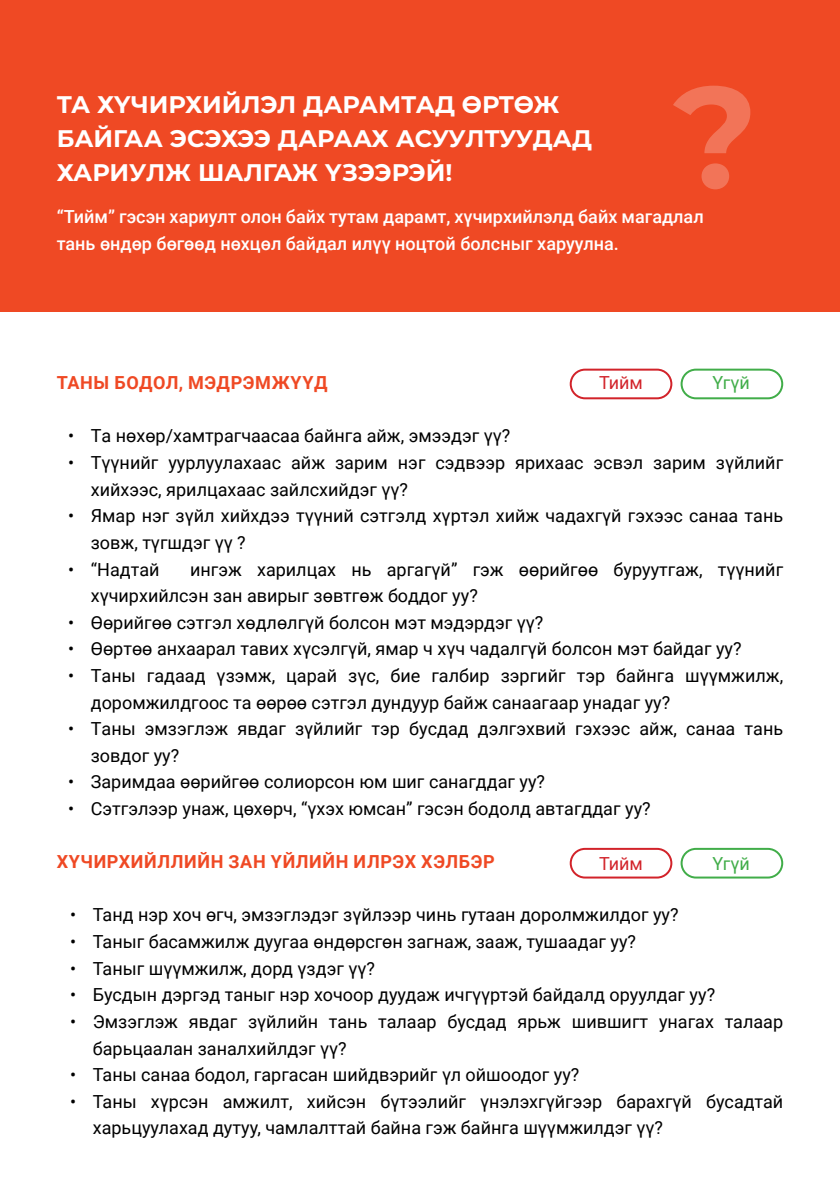
<style>
.page{position:relative;width:840px;height:1191px;background:#fff}
.page>*{position:absolute;margin:0;border:0;box-sizing:border-box;transform-origin:0 0}
.t1{font:700 144px "Montserrat";color:#fff}
.t2{font:700 24px/34px "Montserrat";letter-spacing:-.005em;color:#fff}
.t3{font:18px/26.6px "Roboto";color:#000}
.t4{font:500 18px/26.6px "Roboto";color:#fff}
.t5{font:700 18px "Roboto";letter-spacing:.035em;color:#ef4924}
.t6{font:18px "Roboto";color:#d2232a}
.t7{font:18px "Roboto";color:#41ad49}
</style>
<div class="page">
<div style="left:0;top:0;width:839px;height:312px;background:#ef4924"></div>
<div style="left:569px;top:848px;width:103px;height:30px;border:2px solid #d2232a;border-radius:14px"></div>
<div style="left:680px;top:848px;width:102px;height:30px;border:2px solid #41ad49;border-radius:14px"></div>
<div style="left:569px;top:369px;width:103px;height:30px;border:2px solid #d2232a;border-radius:14px"></div>
<div style="left:680px;top:369px;width:102px;height:30px;border:2px solid #41ad49;border-radius:14px"></div>
<h2 class="t2" style="left:57px;top:86px;width:536px">ТА ХҮЧИРХИЙЛЭЛ ДАРАМТАД ӨРТӨЖ<br>БАЙГАА ЭСЭХЭЭ ДАРААХ АСУУЛТУУДАД<br>ХАРИУЛЖ ШАЛГАЖ ҮЗЭЭРЭЙ!</h2>
<h1 class="t1" style="left:672px;top:33px;width:86px">?</h1>
<p class="t4" style="left:57px;top:203px;width:648px">“Тийм” гэсэн хариулт олон байх тутам дарамт, хүчирхийлэлд байх магадлал тань өндөр бөгөөд нөхцөл байдал илүү ноцтой болсныг харуулна.</p>
<p class="t5" style="left:57px;top:370px;width:272px">ТАНЫ БОДОЛ, МЭДРЭМЖҮҮД</p>
<p class="t3" style="left:68px;top:422px;width:443px">• Та нөхөр/хамтрагчаасаа байнга айж, эмээдэг үү?</p>
<p class="t3" style="left:91px;top:449px;width:693px;text-indent:-23px">• Түүнийг уурлуулахаас айж зарим нэг сэдвээр ярихаас эсвэл зарим зүйлийг хийхээс, ярилцахаас зайлсхийдэг үү?</p>
<p class="t3" style="left:91px;top:502px;width:693px;text-indent:-23px">• Ямар нэг зүйл хийхдээ түүний сэтгэлд хүртэл хийж чадахгүй гэхээс санаа тань зовж, түгшдэг үү ?</p>
<p class="t3" style="left:68px;top:555px;width:93px">• “Надтай</p>
<p class="t6" style="left:598px;top:370px;width:45px">Тийм</p>
<p class="t7" style="left:712px;top:370px;width:39px">Үгүй</p>
<p class="t3" style="left:91px;top:555px;width:693px;text-indent:99px">ингэж харилцах нь аргагүй” гэж өөрийгөө буруутгаж, түүнийг хүчирхийлсэн зан авирыг зөвтгөж боддог уу?</p>
<p class="t3" style="left:68px;top:608px;width:476px">• Өөрийгөө сэтгэл хөдлөлгүй болсон мэт мэдэрдэг үү?</p>
<p class="t3" style="left:68px;top:635px;width:674px">• Өөртөө анхаарал тавих хүсэлгүй, ямар ч хүч чадалгүй болсон мэт байдаг уу?</p>
<p class="t3" style="left:91px;top:661px;width:693px;text-indent:-23px">• Таны гадаад үзэмж, царай зүс, бие галбир зэргийг тэр байнга шүүмжилж, доромжилдгоос та өөрөө сэтгэл дундуур байж санаагаар унадаг уу?</p>
<p class="t3" style="left:91px;top:715px;width:693px;text-indent:-23px">• Таны эмзэглэж явдаг зүйлийг тэр бусдад дэлгэхвий гэхээс айж, санаа тань зовдог уу?</p>
<p class="t3" style="left:68px;top:768px;width:478px">• Заримдаа өөрийгөө солиорсон юм шиг санагддаг уу?</p>
<p class="t3" style="left:68px;top:794px;width:583px">• Сэтгэлээр унаж, цөхөрч, “үхэх юмсан” гэсэн бодолд автагддаг уу?</p>
<p class="t5" style="left:57px;top:849px;width:439px">ХҮЧИРХИЙЛЛИЙН ЗАН ҮЙЛИЙН ИЛРЭХ ХЭЛБЭР</p>
<p class="t3" style="left:70px;top:901px;width:609px">• Танд нэр хоч өгч, эмзэглэдэг зүйлээр чинь гутаан доролмжилдог уу?</p>
<p class="t3" style="left:70px;top:927px;width:567px">• Таныг басамжилж дуугаа өндөрсгөн загнаж, зааж, тушаадаг уу?</p>
<p class="t3" style="left:70px;top:954px;width:306px">• Таныг шүүмжилж, дорд үздэг үү?</p>
<p class="t3" style="left:70px;top:981px;width:646px">• Бусдын дэргэд таныг нэр хочоор дуудаж ичгүүртэй байдалд оруулдаг уу?</p>
<p class="t3" style="left:93px;top:1007px;width:691px;text-indent:-23px">• Эмзэглэж явдаг зүйлийн тань талаар бусдад ярьж шившигт унагах талаар барьцаалан заналхийлдэг үү?</p>
<p class="t3" style="left:70px;top:1060px;width:510px">• Таны санаа бодол, гаргасан шийдвэрийг үл ойшоодог уу?</p>
<p class="t3" style="left:93px;top:1087px;width:691px;text-indent:-23px">• Таны хүрсэн амжилт, хийсэн бүтээлийг үнэлэхгүйгээр барахгүй бусадтай харьцуулахад дутуу, чамлалттай байна гэж байнга шүүмжилдэг үү?</p>
<p class="t6" style="left:598px;top:851px;width:45px">Тийм</p>
<p class="t7" style="left:712px;top:851px;width:39px">Үгүй</p>
</div>
